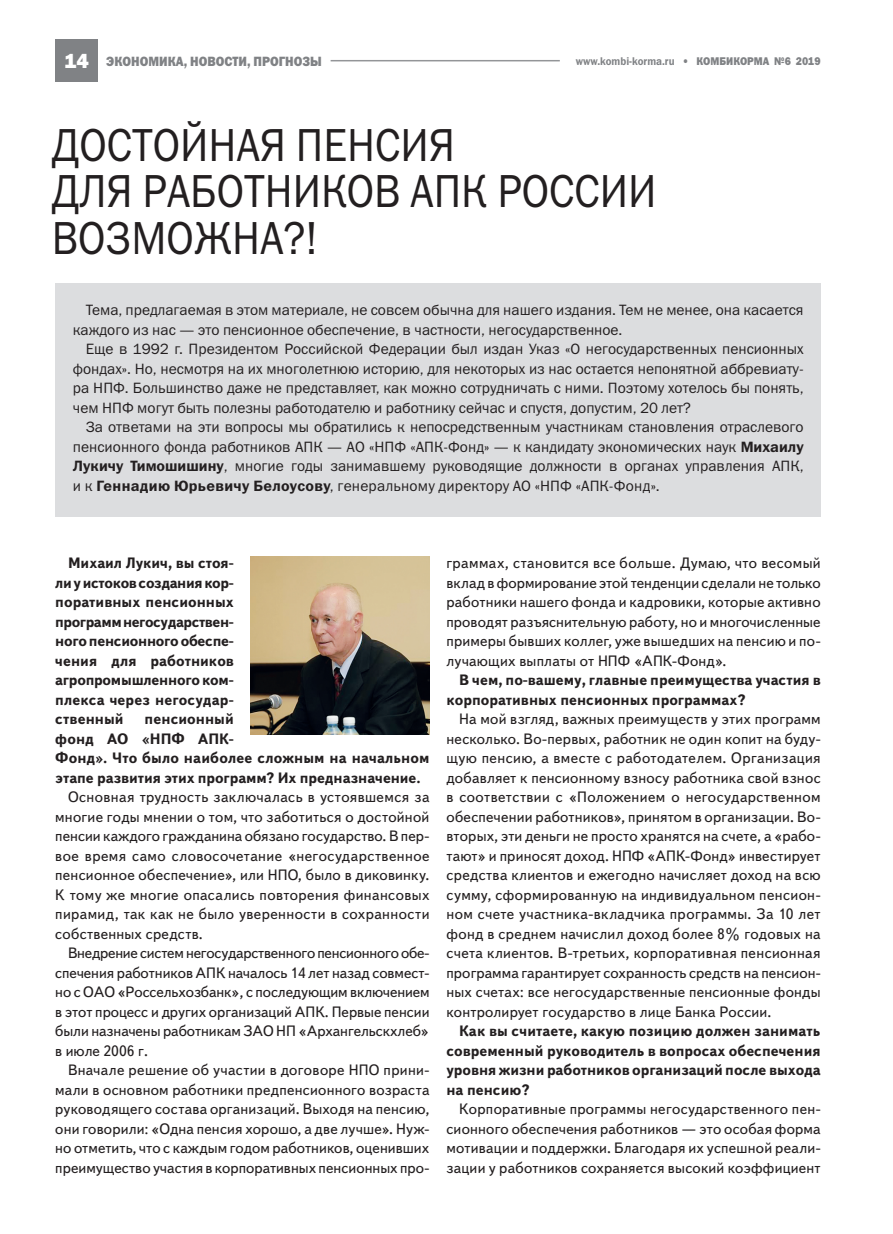
<style>
.page{position:relative;width:893px;height:1234px;background:#fff}
.page>*{position:absolute;margin:0;border:0;box-sizing:border-box;transform-origin:0 0}
.Zagolovok{font:46.5px "Franklin Gothic Book C";color:#231f20;scale:.9 1}
.t1{font:800 21px "Franklin Gothic";color:#fff}
.Osnovnoy_text-10-13{font:15px/19.5px "Text Book C";letter-spacing:.01em;color:#231f20;text-align:justify}
.Vstavka_10-13{font:15px/19.5px "Franklin Gothic Book C";color:#231f20}
.Osnovnoy_text-10-13-2{font:700 15px/19.5px "Text Book C";color:#231f20}
.Osnovnoy_text-10-13-3{font:700 15px "Text Book C";letter-spacing:-.02em;color:#231f20}
.Zagolovok-2{font:13.5px "Franklin Gothic Heavy C";color:#808285;scale:.9 1}
.Zagolovok-3{font:11.25px "Franklin Gothic Demi C";color:#808285;scale:.9 1}
.Zagolovok-4{font:11.25px "Franklin Gothic Heavy C";color:#808285;scale:.9 1}
.s1{font-family:"Franklin Gothic Heavy C"}
.s2{font-family:"Franklin Gothic Demi C"}
</style>
<div class="page">
<div style="left:55px;top:39px;width:43px;height:42px;background:#808285"></div>
<hr style="left:331px;top:60px;width:229px;height:1px;background:#939598">
<div style="left:55px;top:283px;width:766px;height:234px;background:#dcdddf"></div>
<img style="left:251px;top:556px;width:178px;height:178px">
<p class="t1" style="left:64px;top:47px;width:26px">14</p>
<p class="Zagolovok-2" style="left:106px;top:54px;width:241px">экономика, новости, прогнозы</p>
<p class="Zagolovok-3" style="left:576px;top:54px;width:144px">www.kombi-korma.ru <span class="s1">• КОМ</span></p>
<p class="Zagolovok-4" style="left:719px;top:54px;width:17px">БИКОРМА</p>
<p class="Zagolovok-4" style="left:774px;top:54px;width:53px">№6 2019</p>
<p class="Zagolovok" style="left:52px;top:119px;width:449px">ДОСТОЙНАЯ ПЕНСИЯ</p>
<p class="Zagolovok" style="left:52px;top:165px;width:673px">ДЛЯ РАБОТНИКОВ АПК РОССИИ</p>
<p class="Zagolovok" style="left:52px;top:212px;width:297px">ВОЗМОЖНА?!</p>
<p class="Vstavka_10-13" style="left:73px;top:300px;width:732px;text-indent:13px">Тема, предлагаемая в этом материале, не совсем обычна для нашего издания. Тем не менее, она касается каждого из нас — это пенсионное обеспечение, в частности, негосударственное.</p>
<p class="Vstavka_10-13" style="left:73px;top:339px;width:732px;text-align:justify;text-indent:13px">Еще в 1992 г. Президентом Российской Федерации был издан Указ «О негосударственных пенсионных фондах». Но, несмотря на их многолетнюю историю, для некоторых из нас остается непонятной аббревиату&shy;ра НПФ. Большинство даже не представляет, как можно сотрудничать с ними. Поэтому хотелось бы понять, чем НПФ могут быть полезны работодателю и работнику сейчас и спустя, допустим, 20 лет?</p>
<p class="Vstavka_10-13" style="left:73px;top:417px;width:732px;text-align:right">За ответами на эти вопросы мы обратились к непосредственным участникам становления отраслевого пенсионного фонда работников АПК — АО «НПФ «АПК-Фонд» — к кандидату экономических наук <span class="s2">Михаилу</span></p>
<p class="Vstavka_10-13" style="left:73px;top:456px;width:732px"><span class="s2">Лукичу Тимошишину</span>, многие годы занимавшему руководящие должности в органах управления АПК,</p>
<p class="Vstavka_10-13" style="left:73px;top:475px;width:588px">и к <span class="s2">Геннадию Юрьевичу Белоусову</span>, генеральному директору АО «НПФ «АПК-Фонд».</p>
<p class="Osnovnoy_text-10-13-2" style="left:55px;top:553px;width:180px;text-align:justify;text-indent:13px">Михаил Лукич, вы стоя&shy;ли у истоков создания кор&shy;поративных пенсионных программ негосударствен-</p>
<p class="Osnovnoy_text-10-13-3" style="left:55px;top:632px;width:180px">ного пенсионного обеспе-</p>
<p class="Osnovnoy_text-10-13-2" style="left:55px;top:650px;width:180px">чения для работников</p>
<p class="Osnovnoy_text-10-13-2" style="left:55px;top:670px;width:180px">агропромышленного ком-</p>
<p class="Osnovnoy_text-10-13-2" style="left:55px;top:689px;width:180px">плекса через негосудар&shy;ственный</p>
<p class="Osnovnoy_text-10-13-2" style="left:55px;top:709px;width:376px;text-indent:89px">пенсионный<br>фонд АО «НПФ АПК-<br>Фонд». Что было наиболее сложным на начальном этапе развития этих программ? Их предназначение.</p>
<p class="Osnovnoy_text-10-13" style="left:55px;top:787px;width:376px;text-indent:13px">Основная трудность заключалась в устоявшемся за многие годы мнении о том, что заботиться о достойной пенсии каждого гражданина обязано государство. В пер-</p>
<p class="Osnovnoy_text-10-13" style="left:55px;top:845px;width:376px">вое время само словосочетание «негосударственное пенсионное обеспечение», или НПО, было в диковинку.<br>К тому же многие опасались повторения финансовых пирамид, так как не было уверенности в сохранности собственных средств.</p>
<p class="Osnovnoy_text-10-13" style="left:55px;top:943px;width:376px;text-indent:13px">Внедрение систем негосударственного пенсионного обе&shy;спечения работников АПК началось 14 лет назад совмест&shy;но с ОАО «Россельхозбанк», с последующим включением в этот процесс и других организаций АПК. Первые пенсии были назначены работникам ЗАО НП «Архангельскхлеб» в июле 2006 г.</p>
<p class="Osnovnoy_text-10-13" style="left:55px;top:1060px;width:376px;text-indent:13px">Вначале решение об участии в договоре НПО прини&shy;мали в основном работники предпенсионного возраста руководящего состава организаций. Выходя на пенсию, они говорили: «Одна пенсия хорошо, а две лучше». Нуж&shy;но отметить, что с каждым годом работников, оценивших преимущество участия в корпоративных пенсионных про-</p>
<p class="Osnovnoy_text-10-13" style="left:446px;top:553px;width:376px">граммах, становится все больше. Думаю, что весомый вклад в формирование этой тенденции сделали не только работники нашего фонда и кадровики, которые активно проводят разъяснительную работу, но и многочисленные примеры бывших коллег, уже вышедших на пенсию и по&shy;лучающих выплаты от НПФ «АПК-Фонд».</p>
<p class="Osnovnoy_text-10-13-2" style="left:446px;top:670px;width:376px;text-indent:13px">В чем, по-вашему, главные преимущества участия в корпоративных пенсионных программах?</p>
<p class="Osnovnoy_text-10-13" style="left:446px;top:709px;width:376px;text-indent:13px">На мой взгляд, важных преимуществ у этих программ несколько. Во-первых, работник не один копит на буду&shy;щую пенсию, а вместе с работодателем. Организация добавляет к пенсионному взносу работника свой взнос в соответствии с «Положением о негосударственном обеспечении работников», принятом в организации. Во&shy;вторых, эти деньги не просто хранятся на счете, а «рабо&shy;тают» и приносят доход. НПФ «АПК-Фонд» инвестирует средства клиентов и ежегодно начисляет доход на всю сумму, сформированную на индивидуальном пенсион&shy;ном счете участника-вкладчика программы. За 10 лет фонд в среднем начислил доход более 8% годовых на счета клиентов. В-третьих, корпоративная пенсионная программа гарантирует сохранность средств на пенсион&shy;ных счетах: все негосударственные пенсионные фонды контролирует государство в лице Банка России.</p>
<p class="Osnovnoy_text-10-13-2" style="left:446px;top:1021px;width:376px;text-align:justify;text-indent:13px">Как вы считаете, какую позицию должен занимать современный руководитель в вопросах обеспечения уровня жизни работников организаций после выхода на пенсию?</p>
<p class="Osnovnoy_text-10-13" style="left:446px;top:1099px;width:376px;text-indent:13px">Корпоративные программы негосударственного пен&shy;сионного обеспечения работников — это особая форма мотивации и поддержки. Благодаря их успешной реали&shy;зации у работников сохраняется высокий коэффициент</p>
</div>
